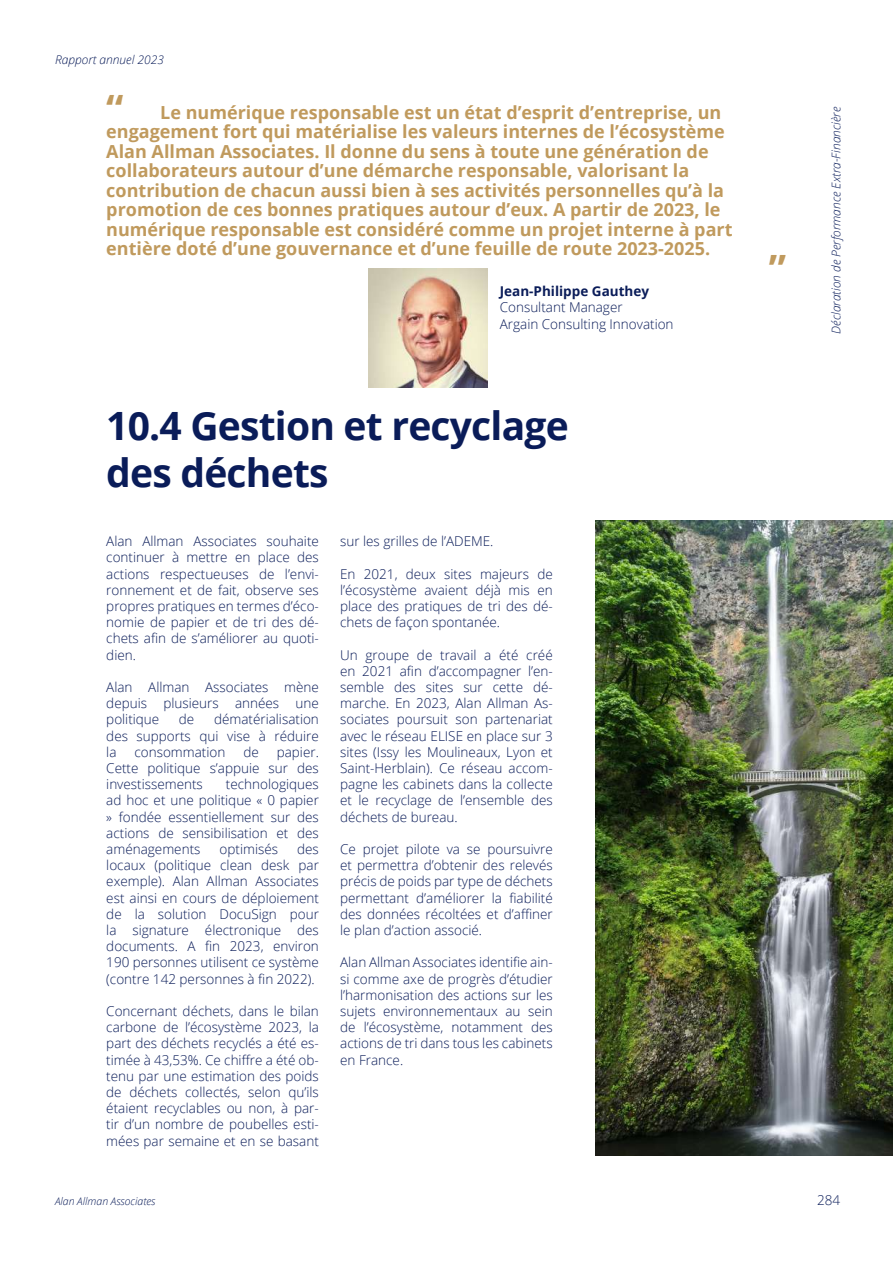
<style>
.page{position:relative;width:893px;height:1263px;background:#fff}
.page>*{position:absolute;margin:0;border:0;box-sizing:border-box;transform-origin:0 0}
.t1{font:700 39px/46.8px "Open Sans";letter-spacing:-.02em;color:#0a1c59}
.t2{font:700 39px "Open Sans";color:#c09a5d}
.t3{font:700 18px/19.5px "Open Sans";color:#c09a5d}
.t4{font:300 13.5px/16.2px "Open Sans";color:#0a1c59;text-align:justify}
.t5{font:700 13.5px "Open Sans";color:#0a1c59}
.t6{font:italic 300 12px "Open Sans";color:#0a1c59}
.t7{font:italic 300 10.5px "Open Sans";color:#0a1c59}
</style>
<div class="page">
<img style="left:595px;top:521px;width:298px;height:634px">
<img style="left:368px;top:268px;width:120px;height:120px">
<p class="t6" style="left:55px;top:51px;width:111px">Rapport annuel 2023</p>
<h1 class="t2" style="left:106px;top:82px;width:19px">“</h1>
<p class="t3" style="left:106px;top:102px;width:628px;text-indent:54px">Le numérique responsable est un état d’esprit d’entreprise, un engagement fort qui matérialise les valeurs internes de l’écosystème Alan Allman Associates. Il donne du sens à toute une génération de collaborateurs autour d’une démarche responsable, valorisant la contribution de chacun aussi bien à ses activités personnelles qu’à la promotion de ces bonnes pratiques autour d’eux. A partir de 2023, le numérique responsable est considéré comme un projet interne à part entière doté d’une gouvernance et d’une feuille de route 2023-2025.</p>
<p class="t5" style="left:500px;top:282px;width:151px">Jean-Philippe Gauthey</p>
<p class="t4" style="left:500px;top:299px;width:175px">Consultant Manager<br>Argain Consulting Innovation</p>
<h1 class="t1" style="left:106px;top:402px;width:464px">10.4 Gestion et recyclage des déchets</h1>
<p class="t4" style="left:106px;top:533px;width:214px">Alan Allman Associates souhaite continuer à mettre en place des actions respectueuses de l’envi&shy;ronnement et de fait, observe ses propres pratiques en termes d’éco&shy;nomie de papier et de tri des dé&shy;chets afin de s’améliorer au quoti&shy;dien.</p>
<p class="t4" style="left:106px;top:679px;width:214px">Alan Allman Associates mène depuis plusieurs années une politique</p>
<p class="t4" style="left:106px;top:711px;width:214px;text-indent:108px">dématérialisation des supports qui vise à réduire la</p>
<p class="t4" style="left:179px;top:711px;width:17px">de</p>
<p class="t4" style="left:134px;top:743px;width:92px">consommation</p>
<p class="t4" style="left:243px;top:743px;width:17px">de</p>
<p class="t4" style="left:106px;top:743px;width:214px;text-indent:170px">papier.<br>Cette politique s’appuie sur des investissements</p>
<p class="t4" style="left:106px;top:776px;width:214px;text-indent:120px">technologiques ad hoc et une politique « 0 papier » fondée essentiellement sur des actions de sensibilisation et des aménagements</p>
<p class="t4" style="left:220px;top:841px;width:60px">optimisés</p>
<p class="t4" style="left:106px;top:841px;width:214px;text-indent:191px">des locaux (politique clean desk par exemple). Alan Allman Associates est ainsi en cours de déploiement de la solution DocuSign pour la signature électronique des documents. A fin 2023, environ 190 personnes utilisent ce système (contre 142 personnes à fin 2022).</p>
<p class="t4" style="left:106px;top:1003px;width:214px">Concernant déchets, dans le bilan carbone de l’écosystème 2023, la part des déchets recyclés a été es&shy;timée à 43,53%. Ce chiffre a été ob&shy;tenu par une estimation des poids de déchets collectés, selon qu’ils étaient recyclables ou non, à par&shy;tir d’un nombre de poubelles esti&shy;mées par semaine et en se basant</p>
<p class="t4" style="left:340px;top:533px;width:155px">sur les grilles de l’ADEME.</p>
<p class="t4" style="left:340px;top:565px;width:214px">En 2021, deux sites majeurs de l’écosystème avaient déjà mis en place des pratiques de tri des dé&shy;chets de façon spontanée.</p>
<p class="t4" style="left:340px;top:646px;width:214px">Un groupe de travail a été créé en 2021 afin d’accompagner l’en&shy;semble des sites sur cette dé&shy;marche. En 2023, Alan Allman As&shy;sociates poursuit son partenariat avec le réseau ELISE en place sur 3 sites (Issy les Moulineaux, Lyon et Saint-Herblain). Ce réseau accom&shy;pagne les cabinets dans la collecte et le recyclage de l’ensemble des déchets de bureau.</p>
<p class="t4" style="left:340px;top:841px;width:214px">Ce projet pilote va se poursuivre et permettra d’obtenir des relevés précis de poids par type de déchets permettant d’améliorer la fiabilité des données récoltées et d’affiner le plan d’action associé.</p>
<p class="t4" style="left:340px;top:954px;width:214px">Alan Allman Associates identifie ain&shy;si comme axe de progrès d’étudier l’harmonisation des actions sur les sujets environnementaux au sein de l’écosystème, notamment des actions de tri dans tous les cabinets en France.</p>
<p class="t6" style="left:828px;top:334px;width:229px;rotate:-90deg">Déclaration de Performance Extra-Financière</p>
<p class="t7" style="left:55px;top:1194px;width:102px">Alan Allman Associates</p>
<p class="t4" style="left:817px;top:1192px;width:25px">284</p>
</div>
